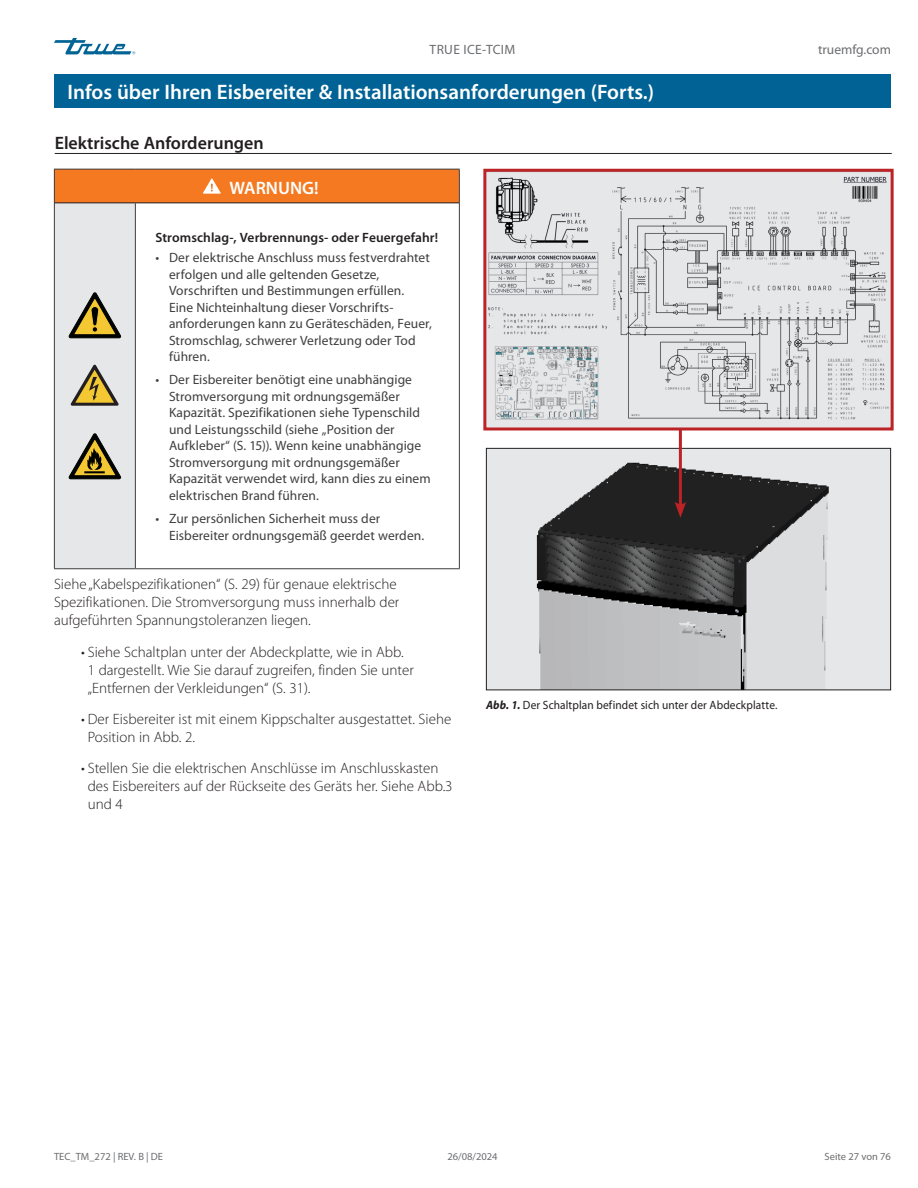
<style>
.page{position:relative;width:918px;height:1188px;background:#fff}
.page>*{position:absolute;margin:0;border:0;box-sizing:border-box;transform-origin:0 0}
.Title_bar_Page_header{font:600 21px "Myriad Pro";color:#fff}
.Subhead_underscore_H1{font:600 18px "Myriad Pro";color:#231f20}
.Table_title_bar{font:600 18px "Myriad Pro";color:#fff}
.Body_Text_light_Normal{font:300 15px/18px "Myriad Pro";color:#231f20}
.t1{font:13.5px/16.5px "Myriad Pro";letter-spacing:.005em;color:#3e3e3f}
.Table_text{font:600 13.5px "Myriad Pro";letter-spacing:.005em;color:#231f20}
.t2{font:13.5px "Myriad Pro";letter-spacing:.025em;color:#6c6d70}
.t3{font:13.5px "Myriad Pro";color:#6c6d70}
.Caption_FIG_Regular{font:12px "Myriad Pro";letter-spacing:.01em;color:#231f20;scale:.95 1}
.t4{font:10.5px "Myriad Pro";color:#6c6d70}
.s1{font-weight:700;font-style:italic}
</style>
<div class="page">
<svg style="left:54px;top:38px;width:81px;height:16px"></svg>
<div style="left:54px;top:74px;width:837px;height:34px;background:#016395"></div>
<hr style="left:55px;top:153px;width:837px;height:1px;background:#231f20">
<div style="left:54px;top:169px;width:405px;height:34px;background:#f47921"></div>
<div style="left:54px;top:203px;width:81px;height:366px;background:#e6e7e9"></div>
<hr style="left:54px;top:169px;width:81px;height:1px;background:#3e3e3f">
<hr style="left:54px;top:170px;width:1px;height:33px;background:#3e3e3f">
<hr style="left:135px;top:169px;width:325px;height:1px;background:#3e3e3f">
<hr style="left:459px;top:170px;width:1px;height:33px;background:#3e3e3f">
<hr style="left:54px;top:203px;width:1px;height:365px;background:#3e3e3f">
<hr style="left:135px;top:203px;width:1px;height:365px;background:#3e3e3f">
<hr style="left:459px;top:203px;width:1px;height:365px;background:#3e3e3f">
<hr style="left:54px;top:568px;width:81px;height:1px;background:#3e3e3f">
<hr style="left:135px;top:568px;width:325px;height:1px;background:#3e3e3f">
<hr style="left:55px;top:202px;width:80px;height:1px;background:#231f20">
<hr style="left:135px;top:202px;width:324px;height:1px;background:#231f20">
<svg style="left:203px;top:178px;width:18px;height:16px"></svg>
<svg style="left:69px;top:293px;width:52px;height:45px"></svg>
<svg style="left:71px;top:364px;width:48px;height:42px"></svg>
<svg style="left:69px;top:434px;width:52px;height:45px"></svg>
<img style="left:488px;top:450px;width:401px;height:238px">
<div style="left:486px;top:448px;width:405px;height:242px;border:1px solid #231f20"></div>
<svg style="left:483px;top:168px;width:411px;height:264px"></svg>
<hr style="left:679px;top:429px;width:3px;height:78px;background:#bc2326">
<svg style="left:675px;top:502px;width:11px;height:16px"></svg>
<p class="t2" style="left:430px;top:42px;width:87px">TRUE ICE-TCIM</p>
<p class="Title_bar_Page_header" style="left:68px;top:80px;width:588px">Infos über Ihren Eisbereiter &amp; Installationsanforderungen (Forts.)</p>
<p class="Subhead_underscore_H1" style="left:55px;top:132px;width:211px">Elektrische Anforderungen</p>
<p class="Table_title_bar" style="left:230px;top:178px;width:91px">WARNUNG!</p>
<p class="Table_text" style="left:156px;top:230px;width:284px">Stromschlag-, Verbrennungs- oder Feuergefahr!</p>
<p class="t1" style="left:169px;top:249px;width:264px;text-indent:-14px">• Der elektrische Anschluss muss festverdrahtet erfolgen und alle geltenden Gesetze, Vorschriften und Bestimmungen erfüllen.<br>Eine Nichteinhaltung dieser Vorschrifts&shy;anforderungen kann zu Geräteschäden, Feuer, Stromschlag, schwerer Verletzung oder Tod führen.</p>
<p class="t1" style="left:169px;top:371px;width:263px;text-indent:-14px">• Der Eisbereiter benötigt eine unabhängige Stromversorgung mit ordnungsgemäßer Kapazität. Spezifikationen siehe Typenschild und Leistungsschild (siehe „Position der Aufkleber“ (S. 15)). Wenn keine unabhängige Stromversorgung mit ordnungsgemäßer Kapazität verwendet wird, kann dies zu einem elektrischen Brand führen.</p>
<p class="t1" style="left:169px;top:510px;width:257px;text-indent:-14px">• Zur persönlichen Sicherheit muss der<br>Eisbereiter ordnungsgemäß geerdet werden.</p>
<p class="Body_Text_light_Normal" style="left:54px;top:576px;width:347px">Siehe „Kabelspezifikationen“ (S. 29) für genaue elektrische<br>Spezifikationen. Die Stromversorgung muss innerhalb der aufgeführten Spannungstoleranzen liegen.</p>
<p class="Body_Text_light_Normal" style="left:88px;top:643px;width:328px;text-indent:-7px">• Siehe Schaltplan unter der Abdeckplatte, wie in Abb.<br>1 dargestellt. Wie Sie darauf zugreifen, finden Sie unter „Entfernen der Verkleidungen“ (S. 31).</p>
<p class="Body_Text_light_Normal" style="left:88px;top:710px;width:365px;text-indent:-7px">• Der Eisbereiter ist mit einem Kippschalter ausgestattet. Siehe<br>Position in Abb. 2.</p>
<p class="Body_Text_light_Normal" style="left:88px;top:760px;width:366px;text-indent:-7px">• Stellen Sie die elektrischen Anschlüsse im Anschlusskasten des Eisbereiters auf der Rückseite des Geräts her. Siehe Abb.3 und 4</p>
<p class="Caption_FIG_Regular" style="left:486px;top:698px;width:308px"><span class="s1">Abb. 1.</span> Der Schaltplan befindet sich unter der Abdeckplatte.</p>
<p class="t3" style="left:818px;top:42px;width:74px">truemfg.com</p>
<p class="t4" style="left:54px;top:1150px;width:111px">TEC_TM_272 | REV. B | DE</p>
<p class="t4" style="left:447px;top:1150px;width:52px">26/08/2024</p>
<p class="t4" style="left:825px;top:1150px;width:68px">Seite 27 von 76</p>
</div>
